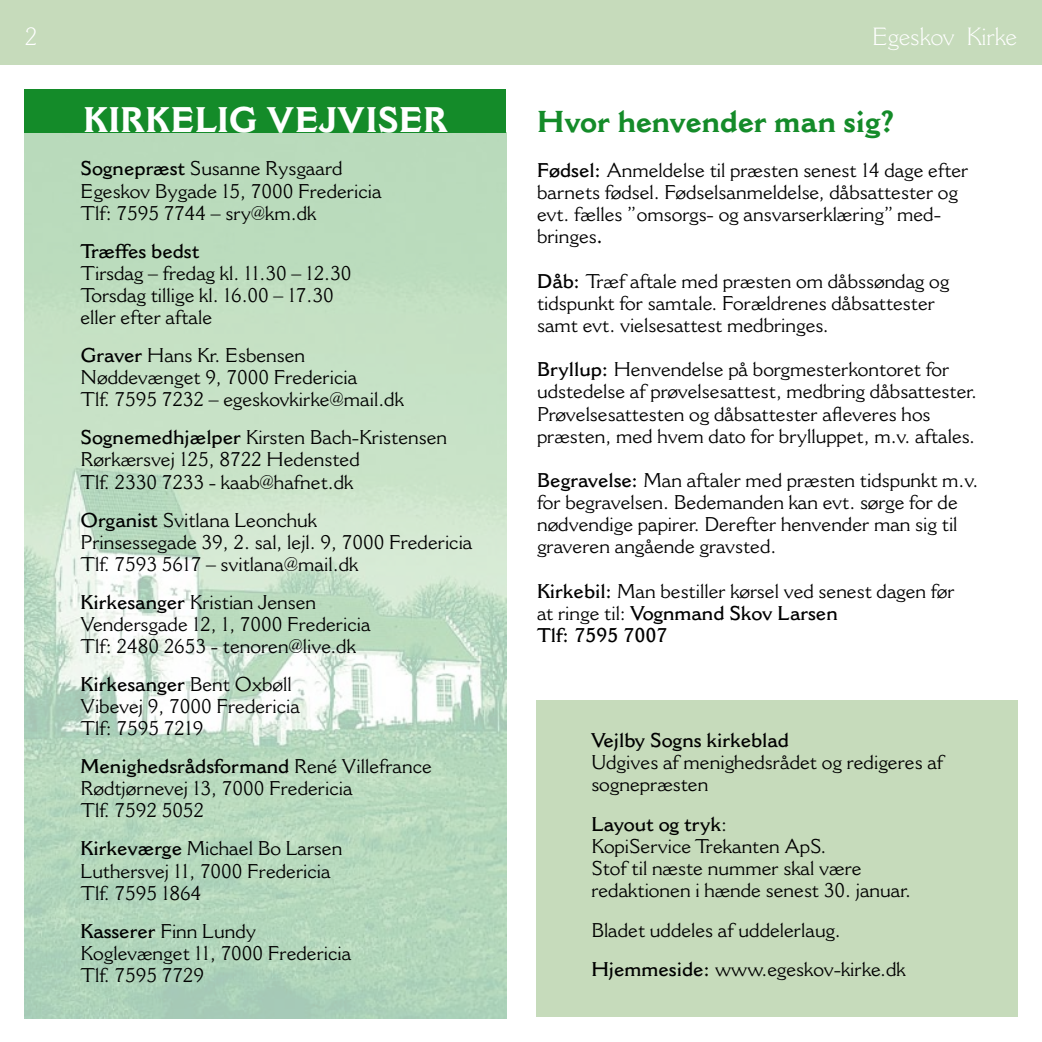
<style>
.page{position:relative;width:1042px;height:1042px;background:#fff}
.page>*{position:absolute;margin:0;border:0;box-sizing:border-box;transform-origin:0 0}
.t1{font:700 35px "Cantoria MT Std";color:#fff}
.t2{font:700 29.75px "Cantoria MT Std";color:#148b29}
.t3{font:300 24.5px "Cantoria MT Std";color:#fff}
.t4{font:19.6px/22.2px "Cantoria MT Std";color:#000}
.t5{font:600 19.6px "Cantoria MT Std";color:#000}
.s1{font-weight:600}
</style>
<div class="page">
<img style="left:25px;top:132px;width:481px;height:886px">
<div style="left:536px;top:700px;width:481px;height:317px;background:#c6dbbb"></div>
<div style="left:0;top:0;width:1042px;height:64px;background:#c6dbbb"></div>
<div style="left:25px;top:89px;width:481px;height:43px;background:#148b29"></div>
<p class="t3" style="left:25px;top:22px;width:14px">2</p>
<p class="t3" style="left:872px;top:22px;width:146px">Egeskov Kirke</p>
<h1 class="t1" style="left:83px;top:99px;width:366px">KIRKELIG VEJVISER</h1>
<p class="t4" style="left:80px;top:157px;width:303px"><span class="s1">Sognepræst</span> Susanne Rysgaard<br>Egeskov Bygade 15, 7000 Fredericia<br>Tlf: 7595 7744 – sry@km.dk</p>
<p class="t5" style="left:80px;top:239px;width:120px">Træffes bedst</p>
<p class="t4" style="left:80px;top:262px;width:272px">Tirsdag – fredag kl. 11.30 – 12.30<br>Torsdag tillige kl. 16.00 – 17.30 eller efter aftale</p>
<p class="t4" style="left:80px;top:344px;width:325px"><span class="s1">Graver</span> Hans Kr. Esbensen<br>Nøddevænget 9, 7000 Fredericia<br>Tlf. 7595 7232 – egeskovkirke@mail.dk</p>
<p class="t4" style="left:80px;top:426px;width:368px"><span class="s1">Sognemedhjælper</span> Kirsten Bach-Kristensen<br>Rørkærsvej 125, 8722 Hedensted<br>Tlf. 2330 7233 - kaab@hafnet.dk</p>
<p class="t4" style="left:80px;top:508px;width:393px"><span class="s1">Organist</span> Svitlana Leonchuk<br>Prinsessegade 39, 2. sal, lejl. 9, 7000 Fredericia<br>Tlf. 7593 5617 – svitlana@mail.dk</p>
<p class="t4" style="left:80px;top:591px;width:292px"><span class="s1">Kirkesanger</span> Kristian Jensen<br>Vendersgade 12, 1, 7000 Fredericia<br>Tlf: 2480 2653 - tenoren@live.dk</p>
<p class="t4" style="left:80px;top:673px;width:221px"><span class="s1">Kirkesanger</span> Bent Oxbøll<br>Vibevej 9, 7000 Fredericia<br>Tlf: 7595 7219</p>
<p class="t4" style="left:80px;top:755px;width:353px"><span class="s1">Menighedsrådsformand</span> René Villefrance<br>Rødtjørnevej 13, 7000 Fredericia<br>Tlf. 7592 5052</p>
<p class="t4" style="left:80px;top:837px;width:263px"><span class="s1">Kirkeværge</span> Michael Bo Larsen<br>Luthersvej 11, 7000 Fredericia<br>Tlf. 7595 1864</p>
<p class="t4" style="left:80px;top:919px;width:272px"><span class="s1">Kasserer</span> Finn Lundy<br>Koglevænget 11, 7000 Fredericia<br>Tlf. 7595 7729</p>
<h2 class="t2" style="left:537px;top:104px;width:359px">Hvor henvender man sig?</h2>
<p class="t4" style="left:537px;top:159px;width:433px"><span class="s1">Fødsel:</span> Anmeldelse til præsten senest 14 dage efter barnets fødsel. Fødselsanmeldelse, dåbsattester og evt. fælles ”omsorgs- og ansvarserklæring” med&shy;bringes<span class="s1">.</span></p>
<p class="t4" style="left:537px;top:269px;width:414px"><span class="s1">Dåb:</span> Træf aftale med præsten om dåbssøndag og tidspunkt for samtale. Forældrenes dåbsattester samt evt. vielsesattest medbringes.</p>
<p class="t4" style="left:537px;top:358px;width:441px"><span class="s1">Bryllup:</span> Henvendelse på borgmesterkontoret for udstedelse af prøvelsesattest, medbring dåbsattester.<br>Prøvelsesattesten og dåbsattester afleveres hos præsten, med hvem dato for brylluppet, m.v. aftales.</p>
<p class="t4" style="left:537px;top:469px;width:443px"><span class="s1">Begravelse:</span> Man aftaler med præsten tidspunkt m.v. for begravelsen. Bedemanden kan evt. sørge for de nødvendige papirer. Derefter henvender man sig til graveren angående gravsted.</p>
<p class="t4" style="left:537px;top:580px;width:419px"><span class="s1">Kirkebil:</span> Man bestiller kørsel ved senest dagen før at ringe til: <span class="s1">Vognmand Skov Larsen<br>Tlf: 7595 7007</span></p>
<p class="t5" style="left:591px;top:728px;width:199px">Vejlby Sogns kirkeblad</p>
<p class="t4" style="left:591px;top:750px;width:353px">Udgives af menighedsrådet og redigeres af sognepræsten</p>
<p class="t4" style="left:591px;top:812px;width:321px"><span class="s1">Layout og tryk</span>:<br>KopiService Trekanten ApS.<br>Stof til næste nummer skal være redaktionen i hænde senest 30. januar.</p>
<p class="t4" style="left:591px;top:910px;width:316px;line-height:39.7px">Bladet uddeles af uddelerlaug.<br><span class="s1">Hjemmeside:</span> www.egeskov-kirke.dk</p>
</div>
